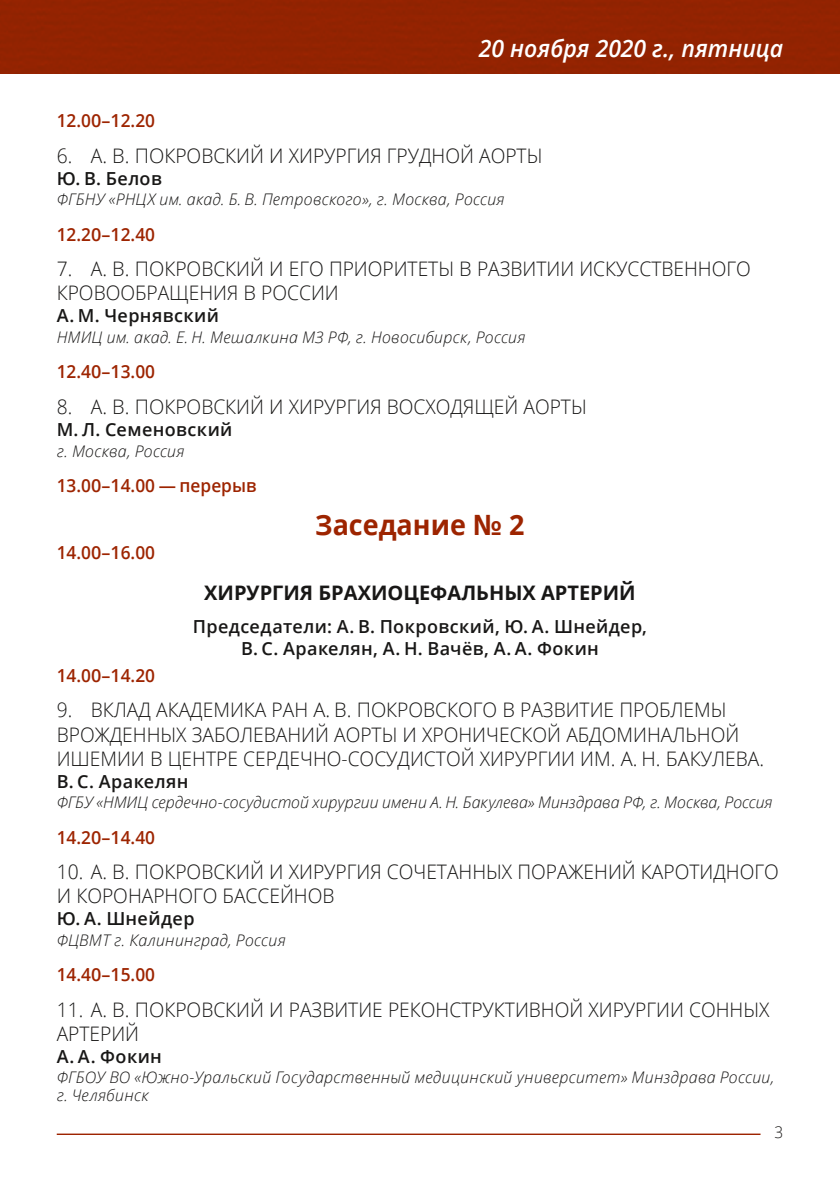
<style>
.page{position:relative;width:840px;height:1191px;background:#fff}
.page>*{position:absolute;margin:0;border:0;box-sizing:border-box;transform-origin:0 0}
.t1{font:700 28px "Open Sans";color:#9d2400;scale:.96 1}
.t2{font:italic 600 24px "Open Sans";color:#fff;scale:.96 1}
.t3{font:300 20px/24px "Open Sans";color:#181716;scale:.96 1}
.t4{font:700 20px "Open Sans";color:#181716}
.t5{font:600 18px/22px "Open Sans";letter-spacing:.02em;color:#181716;text-align:center}
.t6{font:600 18px "Open Sans";color:#9d2400;scale:.96 1}
.t7{font:italic 300 16px/18px "Open Sans";letter-spacing:.015em;color:#181716}
.t8{font:italic 300 16px "Open Sans";letter-spacing:-.005em;color:#181716}
.t9{font:300 16px "Open Sans";color:#181716;scale:.96 1}
</style>
<div class="page">
<div style="left:0;top:0;width:839px;height:74px;background:#932301"></div>
<hr style="left:57px;top:1133px;width:703px;height:2px;background:#9d2400">
<p class="t2" style="left:478px;top:32px;width:318px">20 ноября 2020 г., пятница</p>
<p class="t6" style="left:57px;top:108px;width:104px">12.00–12.20</p>
<p class="t3" style="left:57px;top:143px;width:507px">6. А. В. ПОКРОВСКИЙ И ХИРУРГИЯ ГРУДНОЙ АОРТЫ</p>
<p class="t5" style="left:57px;top:167px;width:107px">Ю. В. Белов</p>
<p class="t7" style="left:57px;top:190px;width:449px">ФГБНУ «РНЦХ им. акад. Б. В. Петровского», г. Москва, Россия</p>
<p class="t6" style="left:57px;top:222px;width:104px">12.20–12.40</p>
<p class="t3" style="left:57px;top:256px;width:724px">7. А. В. ПОКРОВСКИЙ И ЕГО ПРИОРИТЕТЫ В РАЗВИТИИ ИСКУССТВЕННОГО<br>КРОВООБРАЩЕНИЯ В РОССИИ</p>
<p class="t5" style="left:57px;top:304px;width:164px">А. М. Чернявский</p>
<p class="t7" style="left:57px;top:327px;width:470px">НМИЦ им. акад. Е. Н. Мешалкина МЗ РФ, г. Новосибирск, Россия</p>
<p class="t6" style="left:57px;top:359px;width:104px">12.40–13.00</p>
<p class="t3" style="left:57px;top:394px;width:553px">8. А. В. ПОКРОВСКИЙ И ХИРУРГИЯ ВОСХОДЯЩЕЙ АОРТЫ</p>
<p class="t5" style="left:57px;top:418px;width:177px">М. Л. Семеновский</p>
<p class="t7" style="left:57px;top:441px;width:129px">г. Москва, Россия</p>
<p class="t6" style="left:57px;top:473px;width:209px">13.00–14.00 — перерыв</p>
<h1 class="t1" style="left:315px;top:505px;width:219px">Заседание № 2</h1>
<p class="t6" style="left:57px;top:540px;width:104px">14.00–16.00</p>
<p class="t4" style="left:204px;top:578px;width:433px">ХИРУРГИЯ БРАХИОЦЕФАЛЬНЫХ АРТЕРИЙ</p>
<p class="t5" style="left:193px;top:615px;width:455px">Председатели: А. В. Покровский, Ю. А. Шнейдер,<br>В. С. Аракелян, А. Н. Вачёв, А. А. Фокин</p>
<p class="t6" style="left:57px;top:663px;width:104px">14.00–14.20</p>
<p class="t3" style="left:57px;top:697px;width:738px">9. ВКЛАД АКАДЕМИКА РАН А. В. ПОКРОВСКОГО В РАЗВИТИЕ ПРОБЛЕМЫ<br>ВРОЖДЕННЫХ ЗАБОЛЕВАНИЙ АОРТЫ И ХРОНИЧЕСКОЙ АБДОМИНАЛЬНОЙ<br>ИШЕМИИ В ЦЕНТРЕ СЕРДЕЧНО-СОСУДИСТОЙ ХИРУРГИИ ИМ. А. Н. БАКУЛЕВА.</p>
<p class="t5" style="left:57px;top:769px;width:133px">В. С. Аракелян</p>
<p class="t8" style="left:57px;top:791px;width:717px">ФГБУ «НМИЦ сердечно-сосудистой хирургии имени А. Н. Бакулева» Минздрава РФ, г. Москва, Россия</p>
<p class="t6" style="left:57px;top:825px;width:104px">14.20–14.40</p>
<p class="t3" style="left:57px;top:859px;width:753px">10. А. В. ПОКРОВСКИЙ И ХИРУРГИЯ СОЧЕТАННЫХ ПОРАЖЕНИЙ КАРОТИДНОГО<br>И КОРОНАРНОГО БАССЕЙНОВ</p>
<p class="t5" style="left:57px;top:907px;width:139px">Ю. А. Шнейдер</p>
<p class="t7" style="left:57px;top:930px;width:230px">ФЦВМТ г. Калининград, Россия</p>
<p class="t6" style="left:57px;top:962px;width:104px">14.40–15.00</p>
<p class="t3" style="left:57px;top:996px;width:743px">11. А. В. ПОКРОВСКИЙ И РАЗВИТИЕ РЕКОНСТРУКТИВНОЙ ХИРУРГИИ СОННЫХ<br>АРТЕРИЙ</p>
<p class="t5" style="left:57px;top:1044px;width:107px">А. А. Фокин</p>
<p class="t7" style="left:57px;top:1068px;width:718px">ФГБОУ ВО «Южно-Уральский Государственный медицинский университет» Минздрава России, г. Челябинск</p>
<p class="t9" style="left:774px;top:1121px;width:11px">3</p>
</div>
